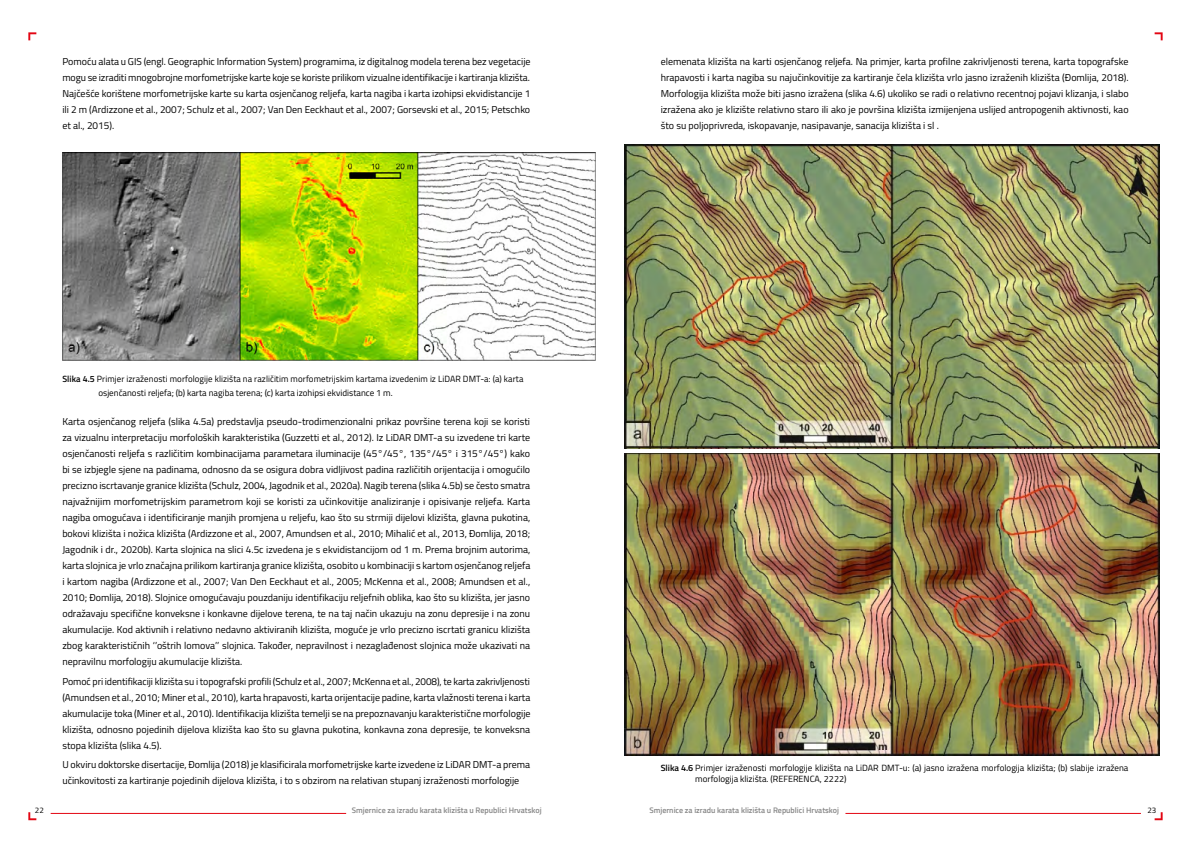
<style>
.page{position:relative;width:1191px;height:842px;background:#fff}
.page>*{position:absolute;margin:0;border:0;box-sizing:border-box;transform-origin:0 0}
.t1{font:10px/16px "Titillium Web";color:#000;text-align:justify}
.t2{font:9px/14px "Titillium Web";color:#000}
.t3{font:600 8px "Titillium Web";color:#878787}
.t4{font:8px "Titillium Web";color:#000}
.s1{font-weight:600}
</style>
<div class="page">
<hr style="left:845px;top:813px;width:296px;height:1px;background:#e30613">
<hr style="left:51px;top:813px;width:295px;height:1px;background:#e30613">
<svg style="left:1154px;top:812px;width:8px;height:8px"></svg>
<svg style="left:28px;top:812px;width:8px;height:8px"></svg>
<svg style="left:1154px;top:32px;width:8px;height:8px"></svg>
<svg style="left:28px;top:32px;width:8px;height:8px"></svg>
<img style="left:63px;top:152px;width:532px;height:209px">
<img style="left:624px;top:453px;width:535px;height:302px">
<img style="left:624px;top:145px;width:535px;height:303px">
<p class="t1" style="left:62px;top:53px;width:470px">Pomoću alata u GIS (engl. Geographic Information System) programima, iz digitalnog modela terena bez vegetacije mogu se izraditi mnogobrojne morfometrijske karte koje se koriste prilikom vizualne identifikacije i kartiranja klizišta.<br>Najčešće korištene morfometrijske karte su karta osjenčanog reljefa, karta nagiba i karta izohipsi ekvidistancije 1 ili 2 m (Ardizzone et al., 2007; Schulz et al., 2007; Van Den Eeckhaut et al., 2007; Gorsevski et al., 2015; Petschko et al., 2015).</p>
<p class="t2" style="left:98px;top:372px;width:426px;text-indent:-36px"><span class="s1">Slika 4.5</span> Primjer izraženosti morfologije klizišta na različitim morfometrijskim kartama izvedenim iz LiDAR DMT-a: (a) karta osjenčanosti reljefa; (b) karta nagiba terena; (c) karta izohipsi ekvidistance 1 m.</p>
<p class="t1" style="left:62px;top:413px;width:469px">Karta osjenčanog reljefa (slika 4.5a) predstavlja pseudo-trodimenzionalni prikaz površine terena koji se koristi za vizualnu interpretaciju morfoloških karakteristika (Guzzetti et al., 2012). Iz LiDAR DMT-a su izvedene tri karte osjenčanosti reljefa s različitim kombinacijama parametara iluminacije (45°/45°, 135°/45° i 315°/45°) kako bi se izbjegle sjene na padinama, odnosno da se osigura dobra vidljivost padina različitih orijentacija i omogućilo precizno iscrtavanje granice klizišta (Schulz, 2004, Jagodnik et al., 2020a). Nagib terena (slika 4.5b) se često smatra najvažnijim morfometrijskim parametrom koji se koristi za učinkovitije analiziranje i opisivanje reljefa. Karta nagiba omogućava i identificiranje manjih promjena u reljefu, kao što su strmiji dijelovi klizišta, glavna pukotina, bokovi klizišta i nožica klizišta (Ardizzone et al., 2007, Amundsen et al., 2010; Mihalić et al., 2013, Đomlija, 2018; Jagodnik i dr., 2020b). Karta slojnica na slici 4.5c izvedena je s ekvidistancijom od 1 m. Prema brojnim autorima, karta slojnica je vrlo značajna prilikom kartiranja granice klizišta, osobito u kombinaciji s kartom osjenčanog reljefa i kartom nagiba (Ardizzone et al., 2007; Van Den Eeckhaut et al., 2005; McKenna et al., 2008; Amundsen et al., 2010; Đomlija, 2018). Slojnice omogućavaju pouzdaniju identifikaciju reljefnih oblika, kao što su klizišta, jer jasno odražavaju specifične konveksne i konkavne dijelove terena, te na taj način ukazuju na zonu depresije i na zonu akumulacije. Kod aktivnih i relativno nedavno aktiviranih klizišta, moguće je vrlo precizno iscrtati granicu klizišta zbog karakterističnih ‘’oštrih lomova’’ slojnica. Također, nepravilnost i nezaglađenost slojnica može ukazivati na nepravilnu morfologiju akumulacije klizišta.</p>
<p class="t1" style="left:62px;top:673px;width:470px">Pomoć pri identifikaciji klizišta su i topografski profili (Schulz et al., 2007; McKenna et al., 2008), te karta zakrivljenosti (Amundsen et al., 2010; Miner et al., 2010), karta hrapavosti, karta orijentacije padine, karta vlažnosti terena i karta akumulacije toka (Miner et al., 2010). Identifikacija klizišta temelji se na prepoznavanju karakteristične morfologije klizišta, odnosno pojedinih dijelova klizišta kao što su glavna pukotina, konkavna zona depresije, te konveksna stopa klizišta (slika 4.5).</p>
<p class="t1" style="left:62px;top:756px;width:469px">U okviru doktorske disertacije, Đomlija (2018) je klasificirala morfometrijske karte izvedene iz LiDAR DMT-a prema učinkovitosti za kartiranje pojedinih dijelova klizišta, i to s obzirom na relativan stupanj izraženosti morfologije</p>
<p class="t1" style="left:660px;top:53px;width:469px">elemenata klizišta na karti osjenčanog reljefa. Na primjer, karta profilne zakrivljenosti terena, karta topografske hrapavosti i karta nagiba su najučinkovitije za kartiranje čela klizišta vrlo jasno izraženih klizišta (Đomlija, 2018).<br>Morfologija klizišta može biti jasno izražena (slika 4.6) ukoliko se radi o relativno recentnoj pojavi klizanja, i slabo izražena ako je klizište relativno staro ili ako je površina klizišta izmijenjena uslijed antropogenih aktivnosti, kao što su poljoprivreda, iskopavanje, nasipavanje, sanacija klizišta i sl .</p>
<p class="t2" style="left:695px;top:762px;width:435px;line-height:10.8px;text-indent:-35px"><span class="s1">Slika 4.6</span> Primjer izraženosti morfologije klizišta na LiDAR DMT-u: (a) jasno izražena morfologija klizišta; (b) slabije izražena morfologija klizišta. (REFERENCA, 2222)</p>
<p class="t4" style="left:35px;top:804px;width:10px">22</p>
<p class="t3" style="left:352px;top:804px;width:191px">Smjernice za izradu karata klizišta u Republici Hrvatskoj</p>
<p class="t3" style="left:649px;top:804px;width:191px">Smjernice za izradu karata klizišta u Republici Hrvatskoj</p>
<p class="t4" style="left:1147px;top:804px;width:10px">23</p>
</div>
